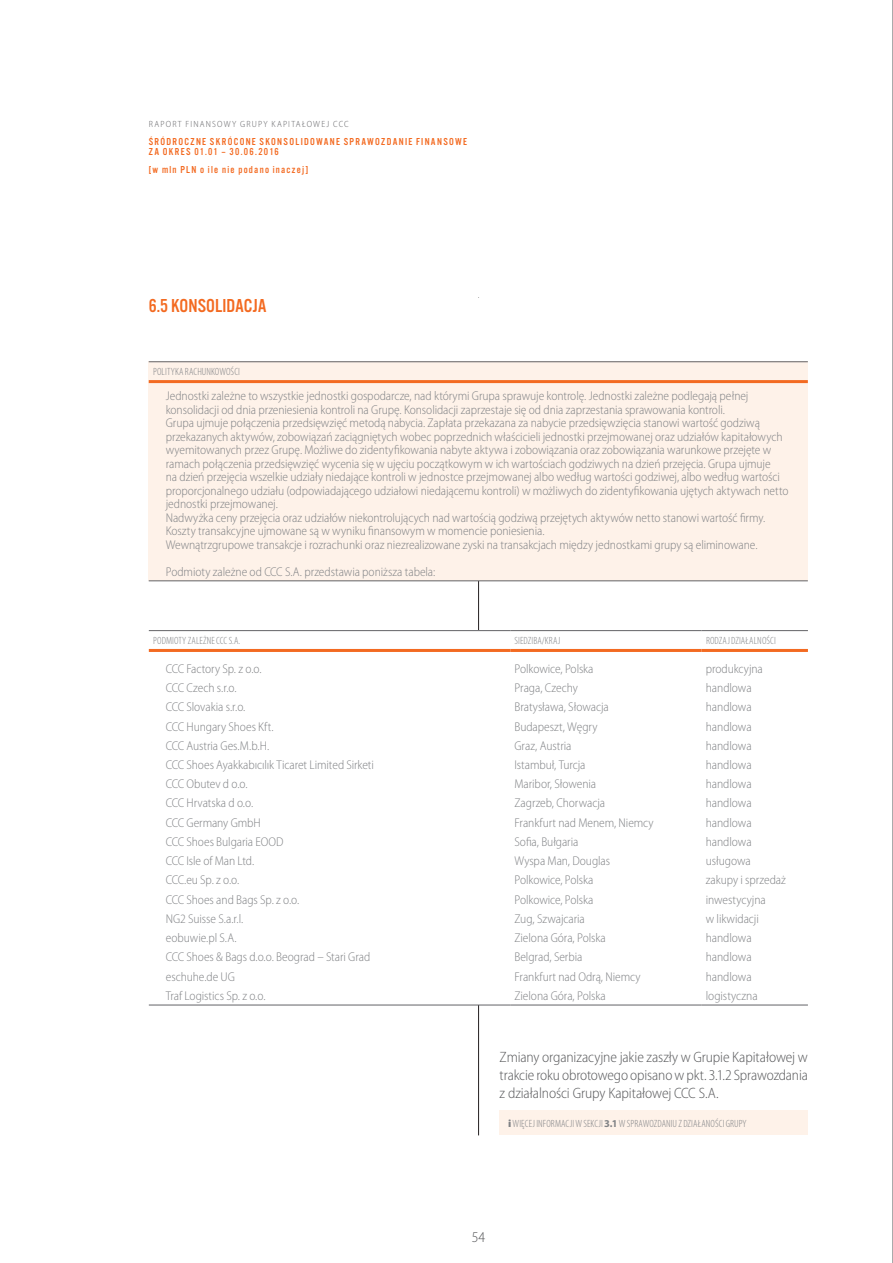
<style>
.page{position:relative;width:893px;height:1263px;background:#fff}
.page>*{position:absolute;margin:0;border:0;box-sizing:border-box;transform-origin:0 0}
.t1{font:19.5px "Alternate Got No 3 DOT";color:#f36a21}
.t2{font:300 semi-condensed 15px/18px "Myriad Pro";letter-spacing:-.01em;color:#57585a;text-align:justify}
.t3{font:300 semi-condensed 12.75px/13.5px "Myriad Pro";letter-spacing:-.005em;color:#808285}
.t4{font:300 condensed 10.5px "Myriad Pro";letter-spacing:.01em;color:#808285}
.t5{font:10.5px/10.5px "Alternate Got No 3 DOT";letter-spacing:.12em;color:#f36a21}
.t6{font:300 semi-condensed 9px "Myriad Pro";letter-spacing:.135em;color:#636366}
.s1{font-weight:900;font-stretch:semi-expanded}
.s2{font-weight:700;font-stretch:normal}
</style>
<div class="page">
<hr style="left:478px;top:298px;width:1px;height:837px;background:#231f20">
<hr style="left:892px;top:0;width:1px;height:1263px;background:#57585a">
<div style="left:149px;top:298px;width:659px;height:64px;background:#fff"></div>
<div style="left:149px;top:362px;width:659px;height:219px;background:#fef2e9"></div>
<hr style="left:149px;top:361px;width:659px;height:1px;background:#636366">
<hr style="left:149px;top:380px;width:659px;height:3px;background:#f36a21">
<hr style="left:149px;top:581px;width:659px;height:1px;background:#636366">
<div style="left:149px;top:630px;width:659px;height:375px;background:#fff"></div>
<hr style="left:149px;top:630px;width:361px;height:1px;background:#636366">
<hr style="left:510px;top:630px;width:192px;height:1px;background:#636366">
<hr style="left:702px;top:630px;width:106px;height:1px;background:#636366">
<hr style="left:149px;top:649px;width:361px;height:3px;background:#f36a21">
<hr style="left:510px;top:649px;width:192px;height:3px;background:#f36a21">
<hr style="left:702px;top:649px;width:106px;height:3px;background:#f36a21">
<hr style="left:149px;top:1005px;width:361px;height:1px;background:#636366">
<hr style="left:510px;top:1005px;width:192px;height:1px;background:#636366">
<hr style="left:702px;top:1005px;width:106px;height:1px;background:#636366">
<div style="left:500px;top:1110px;width:308px;height:25px;background:#fef2e9"></div>
<p class="t6" style="left:149px;top:118px;width:201px">RAPORT FINANSOWY GRUPY KAPITAŁOWEJ CCC</p>
<p class="t5" style="left:149px;top:136px;width:320px">ŚRÓDROCZNE SKRÓCONE SKONSOLIDOWANE SPRAWOZDANIE FINANSOWE<br>ZA OKRES 01.01 – 30.06.2016</p>
<p class="t5" style="left:149px;top:165px;width:161px">[w mln PLN o ile nie podano inaczej]</p>
<h1 class="t1" style="left:149px;top:296px;width:119px">6.5 KONSOLIDACJA</h1>
<p class="t4" style="left:153px;top:365px;width:88px">POLITYKA RACHUNKOWOŚCI</p>
<p class="t3" style="left:166px;top:389px;width:624px">Jednostki zależne to wszystkie jednostki gospodarcze, nad którymi Grupa sprawuje kontrolę. Jednostki zależne podlegają pełnej konsolidacji od dnia przeniesienia kontroli na Grupę. Konsolidacji zaprzestaje się od dnia zaprzestania sprawowania kontroli.<br>Grupa ujmuje połączenia przedsięwzięć metodą nabycia. Zapłata przekazana za nabycie przedsięwzięcia stanowi wartość godziwą przekazanych aktywów, zobowiązań zaciągniętych wobec poprzednich właścicieli jednostki przejmowanej oraz udziałów kapitałowych wyemitowanych przez Grupę. Możliwe do zidentyfikowania nabyte aktywa i zobowiązania oraz zobowiązania warunkowe przejęte w ramach połączenia przedsięwzięć wycenia się w ujęciu początkowym w ich wartościach godziwych na dzień przejęcia. Grupa ujmuje<br>na dzień przejęcia wszelkie udziały niedające kontroli w jednostce przejmowanej albo według wartości godziwej, albo według wartości proporcjonalnego udziału (odpowiadającego udziałowi niedającemu kontroli) w możliwych do zidentyfikowania ujętych aktywach netto jednostki przejmowanej.<br>Nadwyżka ceny przejęcia oraz udziałów niekontrolujących nad wartością godziwą przejętych aktywów netto stanowi wartość firmy.<br>Koszty transakcyjne ujmowane są w wyniku finansowym w momencie poniesienia.<br>Wewnątrzgrupowe transakcje i rozrachunki oraz niezrealizowane zyski na transakcjach między jednostkami grupy są eliminowane.</p>
<p class="t3" style="left:166px;top:564px;width:271px">Podmioty zależne od CCC S.A. przedstawia poniższa tabela:</p>
<p class="t4" style="left:153px;top:634px;width:89px">PODMIOTY ZALEŻNE CCC S.A.</p>
<p class="t4" style="left:515px;top:634px;width:47px">SIEDZIBA/KRAJ</p>
<p class="t4" style="left:706px;top:634px;width:71px">RODZAJ DZIAŁALNOŚCI</p>
<p class="t3" style="left:166px;top:662px;width:96px">CCC Factory Sp. z o.o.</p>
<p class="t3" style="left:514px;top:662px;width:81px">Polkowice, Polska</p>
<p class="t3" style="left:706px;top:662px;width:59px">produkcyjna</p>
<p class="t3" style="left:166px;top:681px;width:71px">CCC Czech s.r.o.</p>
<p class="t3" style="left:514px;top:681px;width:65px">Praga, Czechy</p>
<p class="t3" style="left:706px;top:681px;width:47px">handlowa</p>
<p class="t3" style="left:166px;top:700px;width:80px">CCC Slovakia s.r.o.</p>
<p class="t3" style="left:514px;top:700px;width:96px">Bratysława, Słowacja</p>
<p class="t3" style="left:706px;top:700px;width:47px">handlowa</p>
<p class="t3" style="left:166px;top:719px;width:108px">CCC Hungary Shoes Kft.</p>
<p class="t3" style="left:514px;top:719px;width:84px">Budapeszt, Węgry</p>
<p class="t3" style="left:706px;top:719px;width:47px">handlowa</p>
<p class="t3" style="left:166px;top:739px;width:104px">CCC Austria Ges.M.b.H.</p>
<p class="t3" style="left:514px;top:739px;width:58px">Graz, Austria</p>
<p class="t3" style="left:706px;top:739px;width:47px">handlowa</p>
<p class="t3" style="left:166px;top:758px;width:210px">CCC Shoes Ayakkabıcılık Ticaret Limited Sirketi</p>
<p class="t3" style="left:514px;top:758px;width:72px">Istambuł, Turcja</p>
<p class="t3" style="left:706px;top:758px;width:47px">handlowa</p>
<p class="t3" style="left:166px;top:777px;width:82px">CCC Obutev d o.o.</p>
<p class="t3" style="left:514px;top:777px;width:83px">Maribor, Słowenia</p>
<p class="t3" style="left:706px;top:777px;width:47px">handlowa</p>
<p class="t3" style="left:166px;top:796px;width:88px">CCC Hrvatska d o.o.</p>
<p class="t3" style="left:514px;top:796px;width:92px">Zagrzeb, Chorwacja</p>
<p class="t3" style="left:706px;top:796px;width:47px">handlowa</p>
<p class="t3" style="left:166px;top:816px;width:97px">CCC Germany GmbH</p>
<p class="t3" style="left:514px;top:816px;width:141px">Frankfurt nad Menem, Niemcy</p>
<p class="t3" style="left:706px;top:816px;width:47px">handlowa</p>
<p class="t3" style="left:166px;top:835px;width:119px">CCC Shoes Bulgaria EOOD</p>
<p class="t3" style="left:514px;top:835px;width:65px">Sofia, Bułgaria</p>
<p class="t3" style="left:706px;top:835px;width:47px">handlowa</p>
<p class="t3" style="left:166px;top:854px;width:89px">CCC Isle of Man Ltd.</p>
<p class="t3" style="left:514px;top:854px;width:97px">Wyspa Man, Douglas</p>
<p class="t3" style="left:706px;top:854px;width:46px">usługowa</p>
<p class="t3" style="left:166px;top:873px;width:74px">CCC.eu Sp. z o.o.</p>
<p class="t3" style="left:514px;top:873px;width:81px">Polkowice, Polska</p>
<p class="t3" style="left:706px;top:873px;width:81px">zakupy i sprzedaż</p>
<p class="t3" style="left:166px;top:892px;width:134px">CCC Shoes and Bags Sp. z o.o.</p>
<p class="t3" style="left:514px;top:892px;width:81px">Polkowice, Polska</p>
<p class="t3" style="left:706px;top:892px;width:61px">inwestycyjna</p>
<p class="t3" style="left:166px;top:912px;width:78px">NG2 Suisse S.a.r.l.</p>
<p class="t3" style="left:514px;top:912px;width:72px">Zug, Szwajcaria</p>
<p class="t3" style="left:706px;top:912px;width:54px">w likwidacji</p>
<p class="t3" style="left:166px;top:931px;width:71px">eobuwie.pl S.A.</p>
<p class="t3" style="left:514px;top:931px;width:93px">Zielona Góra, Polska</p>
<p class="t3" style="left:706px;top:931px;width:47px">handlowa</p>
<p class="t3" style="left:166px;top:950px;width:206px">CCC Shoes &amp; Bags d.o.o. Beograd – Stari Grad</p>
<p class="t3" style="left:514px;top:950px;width:69px">Belgrad, Serbia</p>
<p class="t3" style="left:706px;top:950px;width:47px">handlowa</p>
<p class="t3" style="left:166px;top:969px;width:71px">eschuhe.de UG</p>
<p class="t3" style="left:514px;top:969px;width:128px">Frankfurt nad Odrą, Niemcy</p>
<p class="t3" style="left:706px;top:969px;width:47px">handlowa</p>
<p class="t3" style="left:166px;top:989px;width:100px">Traf Logistics Sp. z o.o.</p>
<p class="t3" style="left:514px;top:989px;width:93px">Zielona Góra, Polska</p>
<p class="t3" style="left:706px;top:989px;width:53px">logistyczna</p>
<p class="t2" style="left:500px;top:1048px;width:310px">Zmiany organizacyjne jakie zaszły w Grupie Kapitałowej w trakcie roku obrotowego opisano w pkt. 3.1.2 Sprawozdania z działalności Grupy Kapitałowej CCC S.A.</p>
<p class="t4" style="left:508px;top:1117px;width:240px"><span class="s1">i</span> WIĘCEJ INFORMACJI W SEKCJI <span class="s2">3.1</span> W SPRAWOZDANIU Z DZIAŁANOŚCI GRUPY</p>
<p class="t2" style="left:472px;top:1228px;width:15px">54</p>
</div>
